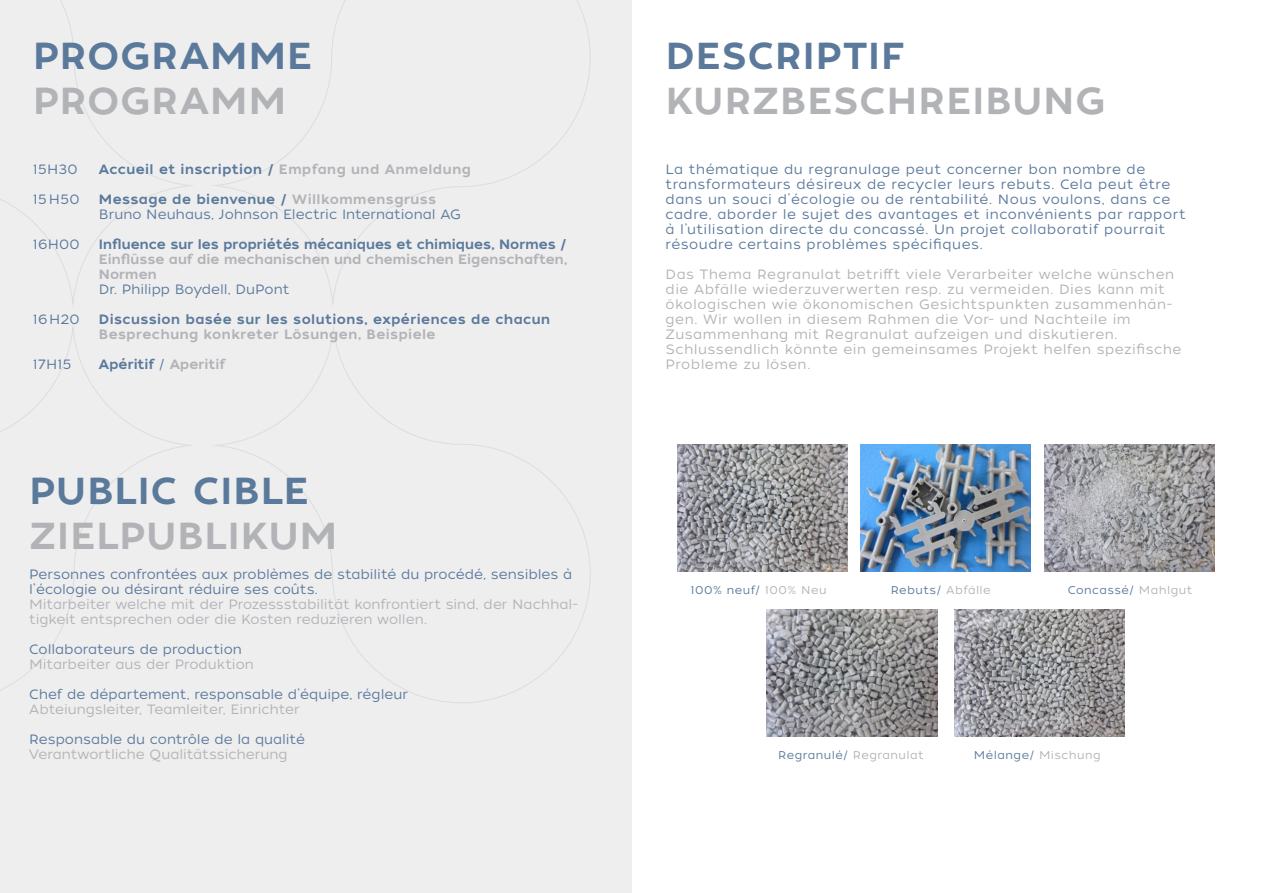
<style>
.page{position:relative;width:1263px;height:893px;background:#fff}
.page>*{position:absolute;margin:0;border:0;box-sizing:border-box;transform-origin:0 0}
.t1{font:37.5px "Tide Sans 500 Dudette";letter-spacing:.03em;color:#b2b3b7}
.t2{font:37.5px "Tide Sans 500 Dudette";letter-spacing:.03em;color:#5a799b}
.t3{font:13.5px/15px "Tide Sans 300 Lil Kahuna";letter-spacing:.025em;color:#5a799b}
.t4{font:13.5px/15px "Tide Sans 300 Lil Kahuna";letter-spacing:.02em;color:#b2b3b7}
.t5{font:13.5px/15px "Tide Sans 300 Lil Kahuna";letter-spacing:-.005em;color:#b2b3b7}
.t6{font:13.5px/15px "Tide Sans 300 Lil Kahuna";color:#5a799b}
.t7{font:13.5px "Tide Sans 500 Dudette";letter-spacing:.03em;color:#5a799b}
.t8{font:13.5px "Tide Sans 500 Dudette";letter-spacing:.005em;color:#5a799b}
.t9{font:13.5px/15px "Tide Sans 500 Dudette";letter-spacing:.01em;color:#b2b3b7}
.t10{font:13.5px "Tide Sans 500 Dudette";letter-spacing:.035em;color:#b2b3b7}
.t11{font:13.5px "Tide Sans 300 Lil Kahuna";color:#b2b3b7}
.t12{font:13.5px "Tide Sans 300 Lil Kahuna";letter-spacing:-.005em;color:#5a799b}
.t13{font:11.25px "Tide Sans 300 Lil Kahuna";letter-spacing:.04em;color:#5a799b}
.s1{color:#b2b3b7}
.s2{font-family:"Tide Sans 300 Lil Kahuna"}
.s3{color:#5a799b}
</style>
<div class="page">
<div style="left:0;top:0;width:631px;height:893px;background:#eeeeef"></div>
<svg style="left:0;top:0;width:591px;height:703px"></svg>
<img style="left:677px;top:444px;width:170px;height:128px">
<img style="left:861px;top:444px;width:170px;height:128px">
<img style="left:1044px;top:444px;width:170px;height:128px">
<img style="left:767px;top:609px;width:170px;height:128px">
<img style="left:955px;top:609px;width:169px;height:128px">
<p class="t2" style="left:33px;top:32px;width:280px">PROGRAMME</p>
<p class="t1" style="left:33px;top:77px;width:254px">PROGRAMM</p>
<p class="t3" style="left:33px;top:162px;width:46px">15H30</p>
<p class="t3" style="left:33px;top:192px;width:48px">15H50</p>
<p class="t3" style="left:33px;top:237px;width:48px">16H00</p>
<p class="t3" style="left:33px;top:312px;width:48px">16H20</p>
<p class="t3" style="left:33px;top:357px;width:40px">17H15</p>
<p class="t7" style="left:99px;top:161px;width:374px">Accueil et inscription / <span class="s1">Empfang und Anmeldung</span></p>
<p class="t7" style="left:99px;top:191px;width:339px">Message de bienvenue / <span class="s1">Willkommensgruss</span></p>
<p class="t6" style="left:99px;top:207px;width:363px">Bruno Neuhaus, Johnson Electric International AG</p>
<p class="t8" style="left:99px;top:236px;width:469px">Influence sur les propriétés mécaniques et chimiques, Normes /</p>
<p class="t9" style="left:99px;top:252px;width:470px">Einflüsse auf die mechanischen und chemischen Eigenschaften,<br>Normen</p>
<p class="t12" style="left:99px;top:281px;width:192px">Dr. Philipp Boydell, DuPont</p>
<p class="t7" style="left:99px;top:311px;width:453px">Discussion basée sur les solutions, expériences de chacun</p>
<p class="t10" style="left:99px;top:326px;width:338px">Besprechung konkreter Lösungen, Beispiele</p>
<p class="t8" style="left:99px;top:356px;width:128px">Apéritif <span class="s2">/</span> <span class="s1">Aperitif</span></p>
<p class="t2" style="left:29px;top:467px;width:281px">PUBLIC CIBLE</p>
<p class="t1" style="left:29px;top:512px;width:309px">ZIELPUBLIKUM</p>
<p class="t5" style="left:29px;top:567px;width:550px"><span class="s3">Personnes confrontées aux problèmes de stabilité du procédé, sensibles à l’écologie ou désirant réduire ses coûts.<br></span>Mitarbeiter welche mit der Prozessstabilität konfrontiert sind, der Nachhal&shy;tigkeit entsprechen oder die Kosten reduzieren wollen.</p>
<p class="t6" style="left:29px;top:642px;width:214px">Collaborateurs de production</p>
<p class="t11" style="left:29px;top:656px;width:226px">Mitarbeiter aus der Produktion</p>
<p class="t6" style="left:29px;top:687px;width:380px">Chef de département, responsable d’équipe, régleur<br><span class="s1">Abteiungsleiter, Teamleiter, Einrichter</span></p>
<p class="t5" style="left:29px;top:732px;width:277px"><span class="s3">Responsable du contrôle de la qualité<br></span>Verantwortliche Qualitätssicherung</p>
<p class="t2" style="left:666px;top:32px;width:240px">DESCRIPTIF</p>
<p class="t1" style="left:666px;top:77px;width:441px">KURZBESCHREIBUNG</p>
<p class="t3" style="left:666px;top:162px;width:522px">La thématique du regranulage peut concerner bon nombre de transformateurs désireux de recycler leurs rebuts. Cela peut être dans un souci d’écologie ou de rentabilité. Nous voulons, dans ce cadre, aborder le sujet des avantages et inconvénients par rapport à l’utilisation directe du concassé. Un projet collaboratif pourrait résoudre certains problèmes spécifiques.</p>
<p class="t4" style="left:666px;top:267px;width:510px">Das Thema Regranulat betrifft viele Verarbeiter welche wünschen die Abfälle wiederzuverwerten resp. zu vermeiden. Dies kann mit ökologischen wie ökonomischen Gesichtspunkten zusammenhän&shy;gen. Wir wollen in diesem Rahmen die Vor- und Nachteile im</p>
<p class="t4" style="left:666px;top:327px;width:517px">Zusammenhang mit Regranulat aufzeigen und diskutieren.<br>Schlussendlich könnte ein gemeinsames Projekt helfen spezifische<br>Probleme zu lösen.</p>
<p class="t13" style="left:691px;top:583px;width:137px">100% neuf/ <span class="s1">100% Neu</span></p>
<p class="t13" style="left:891px;top:583px;width:101px">Rebuts/ <span class="s1">Abfälle</span></p>
<p class="t13" style="left:1068px;top:583px;width:126px">Concassé/ <span class="s1">Mahlgut</span></p>
<p class="t13" style="left:778px;top:748px;width:147px">Regranulé/ <span class="s1">Regranulat</span></p>
<p class="t13" style="left:974px;top:748px;width:128px">Mélange/ <span class="s1">Mischung</span></p>
</div>
